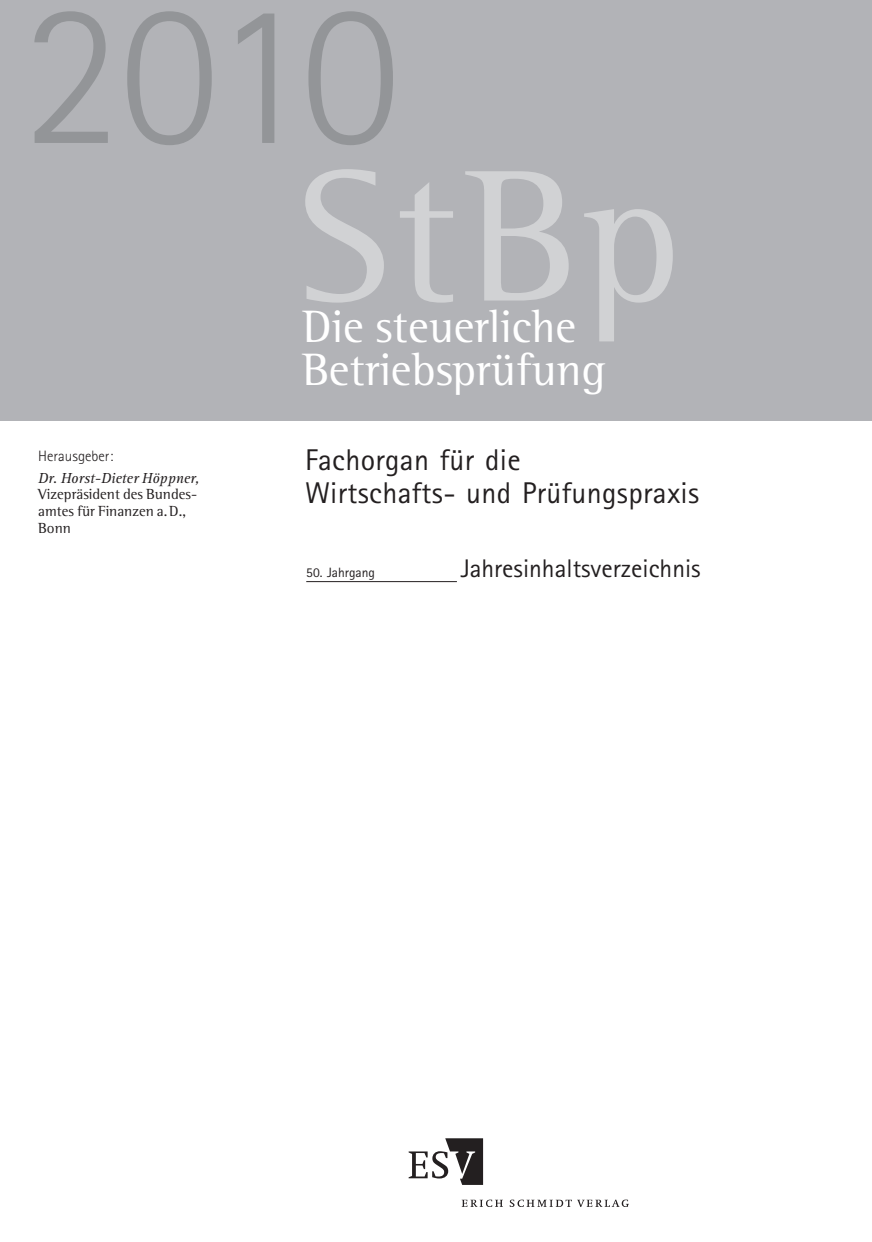
<style>
.page{position:relative;width:872px;height:1242px;background:#fff}
.page>*{position:absolute;margin:0;border:0;box-sizing:border-box;transform-origin:0 0}
.t1{font:300 204px "Rotis Sans Serif";color:#939598}
.t2{font:192px "Rotis Semi Serif";color:#d1d2d4}
.t3{font:99px "ESV01";color:#231f20}
.t4{font:46.5px/42.5px "Rotis Semi Serif";color:#fff}
.t5{font:30px/33px "Rotis Sans Serif";letter-spacing:.01em;color:#231f20}
.t6{font:25.5px "Rotis Sans Serif";color:#231f20}
.t7{font:15px/16.8px "Rotis Semi Serif";color:#231f20}
.t8{font:italic 15px "Rotis Serif";color:#231f20}
.t9{font:300 15px "Rotis Sans Serif";color:#231f20}
.t10{font:13.5px "Rotis Sans Serif";color:#231f20}
.s1{font-size:132px}
</style>
<div class="page">
<hr style="left:306px;top:581px;width:151px;height:1px;background:#231f20">
<div style="left:0;top:0;width:872px;height:421px;background:#b2b3b7"></div>
<h1 class="t1" style="left:22px;top:-43px;width:379px">2010</h1>
<p class="t9" style="left:38px;top:447px;width:77px">Herausgeber:</p>
<p class="t8" style="left:38px;top:469px;width:163px">Dr. Horst-Dieter Höppner,</p>
<p class="t7" style="left:38px;top:486px;width:160px">Vizepräsident des Bundes&shy;amtes für Finanzen a.D.,<br>Bonn</p>
<h2 class="t2" style="left:298px;top:124px;width:386px">StBp</h2>
<h3 class="t4" style="left:302px;top:305px;width:305px">Die steuerliche<br>Betriebsprüfung</h3>
<h3 class="t5" style="left:305px;top:443px;width:396px">Fachorgan für die<br>Wirtschafts- und Prüfungspraxis</h3>
<p class="t10" style="left:306px;top:565px;width:70px">50. Jahrgang</p>
<h3 class="t6" style="left:461px;top:553px;width:241px">Jahresinhaltsverzeichnis</h3>
<h3 class="t3" style="left:408px;top:1094px;width:222px">ev<span class="s1">b</span></h3>
</div>
